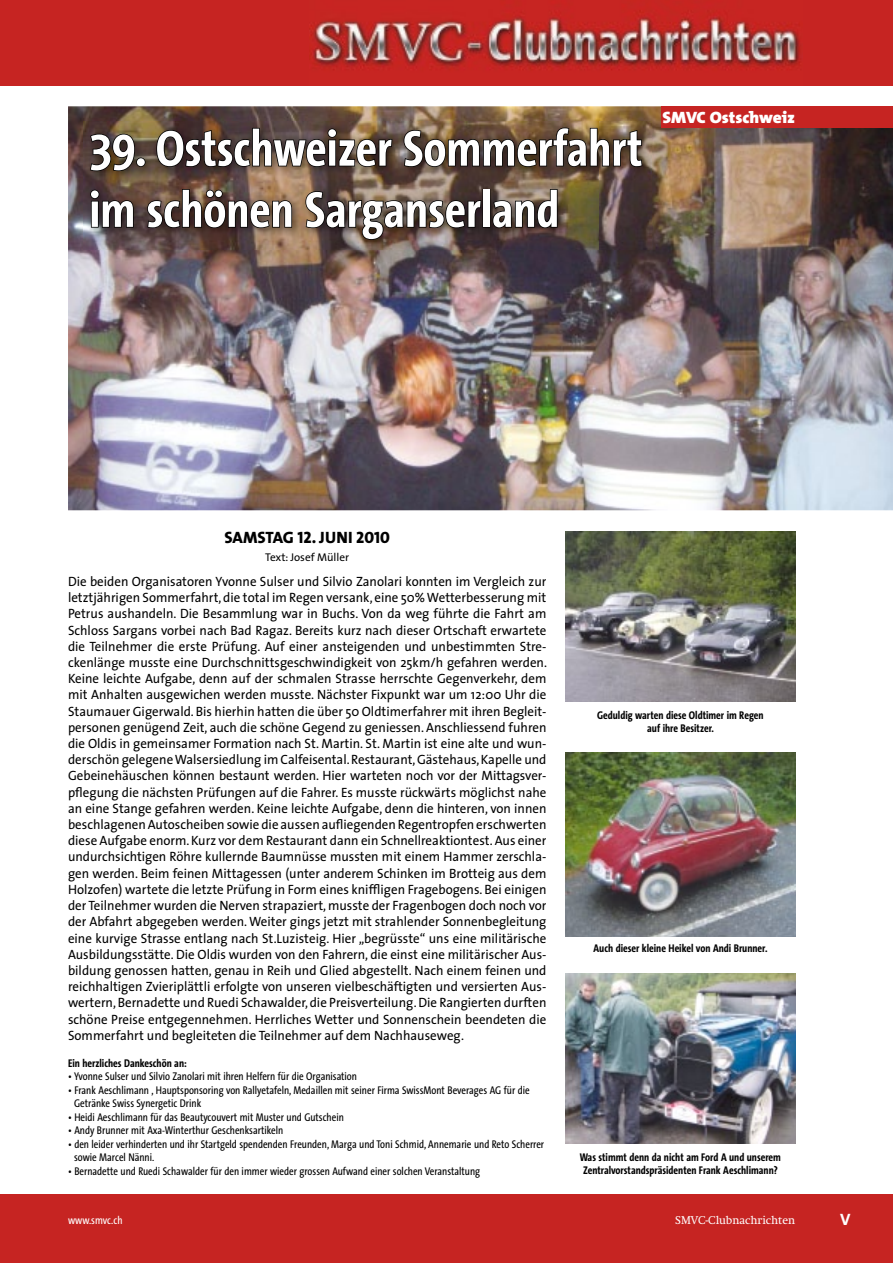
<style>
.page{position:relative;width:893px;height:1263px;background:#fff}
.page>*{position:absolute;margin:0;border:0;box-sizing:border-box;transform-origin:0 0}
.t1{font:700 51px/61.2px "The Sans Condensed";color:#fff}
.t2{font:16.5px "The Sans Extra Bold Caps";color:#000}
.t3{font:900 16.5px "The Mix";color:#fff;scale:1.05 1}
.t4{font:700 16.5px "The Sans Correspondence";color:#fff}
.t5{font:13.5px/16.2px "The Sans";color:#000;text-align:justify;scale:.96 1}
.t6{font:11.25px/13.5px "The Sans Condensed";color:#000}
.t7{font:700 11.25px/13.5px "The Sans Condensed";color:#000;text-align:center}
.t8{font:11.25px "Swift";color:#fff}
.t9{font:11.25px "The Sans";color:#000}
.t10{font:11.25px "The Sans Condensed";color:#fff}
</style>
<div class="page">
<img style="left:68px;top:106px;width:825px;height:404px">
<div style="left:0;top:0;width:893px;height:85px;background:#c62422"></div>
<img style="left:313px;top:16px;width:488px;height:52px">
<div style="left:0;top:1195px;width:893px;height:68px;background:#c62422"></div>
<div style="left:661px;top:106px;width:232px;height:22px;background:#c62422"></div>
<img style="left:566px;top:531px;width:229px;height:171px">
<img style="left:84px;top:121px;width:567px;height:129px">
<svg style="left:89px;top:133px;width:47px;height:39px;background:#382c22"></svg>
<div style="left:136px;top:158px;width:10px;height:9px;border:2px solid #000;border-radius:50%"></div>
<svg style="left:89px;top:189px;width:45px;height:39px;background:#342829"></svg>
<img style="left:146px;top:113px;width:497px;height:128px">
<img style="left:566px;top:753px;width:229px;height:183px">
<img style="left:566px;top:974px;width:229px;height:170px">
<h1 class="t1" style="left:89px;top:119px;width:555px">39. Ostschweizer Sommerfahrt im schönen Sarganserland</h1>
<p class="t3" style="left:662px;top:103px;width:128px">SMVC Ostschweiz</p>
<p class="t2" style="left:224px;top:524px;width:167px">SAMSTAG 12. JUNI 2010</p>
<p class="t9" style="left:265px;top:548px;width:85px">Text: Josef Müller</p>
<p class="t5" style="left:68px;top:573px;width:500px">Die beiden Organisatoren Yvonne Sulser und Silvio Zanolari konnten im Vergleich zur letztjährigen Sommerfahrt, die total im Regen versank, eine 50% Wetterbesserung mit Petrus aushandeln. Die Besammlung war in Buchs. Von da weg führte die Fahrt am Schloss Sargans vorbei nach Bad Ragaz. Bereits kurz nach dieser Ortschaft erwartete die Teilnehmer die erste Prüfung. Auf einer ansteigenden und unbestimmten Stre&shy;ckenlänge musste eine Durchschnittsgeschwindigkeit von 25km/h gefahren werden.<br>Keine leichte Aufgabe, denn auf der schmalen Strasse herrschte Gegenverkehr, dem mit Anhalten ausgewichen werden musste. Nächster Fixpunkt war um 12:00 Uhr die Staumauer Gigerwald. Bis hierhin hatten die über 50 Oldtimerfahrer mit ihren Begleit&shy;personen genügend Zeit, auch die schöne Gegend zu geniessen. Anschliessend fuhren die Oldis in gemeinsamer Formation nach St. Martin. St. Martin ist eine alte und wun&shy;derschön gelegene Walsersiedlung im Calfeisental. Restaurant, Gästehaus, Kapelle und Gebeinehäuschen können bestaunt werden. Hier warteten noch vor der Mittagsver&shy;pflegung die nächsten Prüfungen auf die Fahrer. Es musste rückwärts möglichst nahe an eine Stange gefahren werden. Keine leichte Aufgabe, denn die hinteren, von innen beschlagenen Autoscheiben sowie die aussen aufliegenden Regentropfen erschwerten diese Aufgabe enorm. Kurz vor dem Restaurant dann ein Schnellreaktiontest. Aus einer undurchsichtigen Röhre kullernde Baumnüsse mussten mit einem Hammer zerschla&shy;gen werden. Beim feinen Mittagessen (unter anderem Schinken im Brotteig aus dem Holzofen) wartete die letzte Prüfung in Form eines kniffligen Fragebogens. Bei einigen der Teilnehmer wurden die Nerven strapaziert, musste der Fragenbogen doch noch vor der Abfahrt abgegeben werden. Weiter gings jetzt mit strahlender Sonnenbegleitung eine kurvige Strasse entlang nach St.Luzisteig. Hier „begrüsste“ uns eine militärische Ausbildungsstätte. Die Oldis wurden von den Fahrern, die einst eine militärischer Aus&shy;bildung genossen hatten, genau in Reih und Glied abgestellt. Nach einem feinen und reichhaltigen Zvieriplättli erfolgte von unseren vielbeschäftigten und versierten Aus&shy;wertern, Bernadette und Ruedi Schawalder, die Preisverteilung. Die Rangierten durften schöne Preise entgegennehmen. Herrliches Wetter und Sonnenschein beendeten die Sommerfahrt und begleiteten die Teilnehmer auf dem Nachhauseweg.</p>
<p class="t7" style="left:68px;top:1056px;width:120px">Ein herzliches Dankeschön an:</p>
<p class="t6" style="left:68px;top:1070px;width:291px">• Yvonne Sulser und Silvio Zanolari mit ihren Helfern für die Organisation</p>
<p class="t6" style="left:74px;top:1083px;width:457px;text-indent:-6px">• Frank Aeschlimann , Hauptsponsoring von Rallyetafeln, Medaillen mit seiner Firma SwissMont Beverages AG für die<br>Getränke Swiss Synergetic Drink</p>
<p class="t6" style="left:68px;top:1110px;width:277px">• Heidi Aeschlimann für das Beautycouvert mit Muster und Gutschein</p>
<p class="t6" style="left:68px;top:1124px;width:217px">• Andy Brunner mit Axa-Winterthur Geschenksartikeln</p>
<p class="t6" style="left:74px;top:1137px;width:472px;text-indent:-6px">• den leider verhinderten und ihr Startgeld spendenden Freunden, Marga und Toni Schmid, Annemarie und Reto Scherrer sowie Marcel Nänni.</p>
<p class="t6" style="left:68px;top:1164px;width:414px">• Bernadette und Ruedi Schawalder für den immer wieder grossen Aufwand einer solchen Veranstaltung</p>
<p class="t7" style="left:597px;top:708px;width:168px">Geduldig warten diese Oldtimer im Regen auf ihre Besitzer.</p>
<p class="t7" style="left:594px;top:942px;width:175px">Auch dieser kleine Heikel von Andi Brunner.</p>
<p class="t7" style="left:580px;top:1150px;width:203px;text-align:left">Was stimmt denn da nicht am Ford A und unserem<br>Zentralvorstandspräsidenten Frank Aeschlimann?</p>
<p class="t10" style="left:68px;top:1214px;width:56px">www.smvc.ch</p>
<p class="t8" style="left:675px;top:1214px;width:122px">SMVC-Clubnachrichten</p>
<p class="t4" style="left:840px;top:1210px;width:12px">V</p>
</div>
